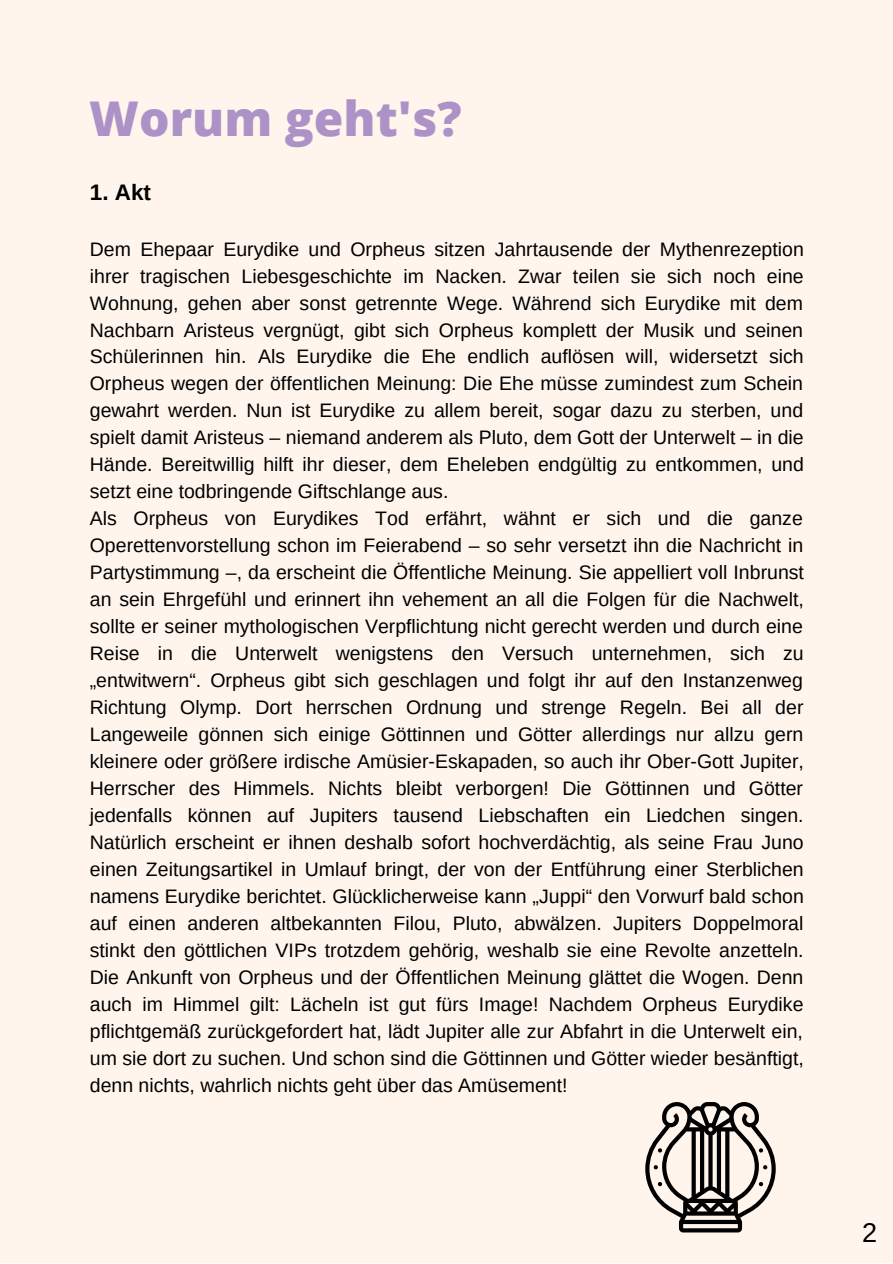
<style>
.page{position:relative;width:893px;height:1264px;background:#fff}
.page>*{position:absolute;margin:0;border:0;box-sizing:border-box;transform-origin:0 0}
.t1{font:800 48px "Open Sans";color:#ad92c8}
.t2{font:27px "Arimo";color:#000}
.t3{font:700 22.5px "Arimo";color:#000}
.t4{font:19.5px/27px "Arimo";color:#000}
</style>
<div class="page">
<div style="left:0;top:0;width:892px;height:1262px;background:#fff5ec"></div>
<svg style="left:645px;top:1102px;width:130px;height:130px"></svg>
<h1 class="t1" style="left:89px;top:85px;width:374px">Worum geht's?</h1>
<p class="t3" style="left:90px;top:180px;width:63px">1. Akt</p>
<p class="t4" style="left:90px;top:235px;width:715px">Dem Ehepaar Eurydike und Orpheus sitzen Jahrtausende der Mythenrezeption ihrer tragischen Liebesgeschichte im Nacken. Zwar teilen sie sich noch eine Wohnung, gehen aber sonst getrennte Wege. Während sich Eurydike mit dem Nachbarn Aristeus vergnügt, gibt sich Orpheus komplett der Musik und seinen Schülerinnen hin. Als Eurydike die Ehe endlich auflösen will, widersetzt sich Orpheus wegen der öffentlichen Meinung: Die Ehe müsse zumindest zum Schein gewahrt werden. Nun ist Eurydike zu allem bereit, sogar dazu zu sterben, und spielt damit Aristeus – niemand anderem als Pluto, dem Gott der Unterwelt – in die Hände. Bereitwillig hilft ihr dieser, dem Eheleben endgültig zu entkommen, und setzt eine todbringende Giftschlange aus.<br>Als Orpheus von Eurydikes Tod erfährt, wähnt er sich und die ganze Operettenvorstellung schon im Feierabend – so sehr versetzt ihn die Nachricht in Partystimmung –, da erscheint die Öffentliche Meinung. Sie appelliert voll Inbrunst an sein Ehrgefühl und erinnert ihn vehement an all die Folgen für die Nachwelt, sollte er seiner mythologischen Verpflichtung nicht gerecht werden und durch eine Reise in die Unterwelt wenigstens den Versuch unternehmen, sich zu „entwitwern“. Orpheus gibt sich geschlagen und folgt ihr auf den Instanzenweg Richtung Olymp. Dort herrschen Ordnung und strenge Regeln. Bei all der Langeweile gönnen sich einige Göttinnen und Götter allerdings nur allzu gern kleinere oder größere irdische Amüsier-Eskapaden, so auch ihr Ober-Gott Jupiter, Herrscher des Himmels. Nichts bleibt verborgen! Die Göttinnen und Götter jedenfalls können auf Jupiters tausend Liebschaften ein Liedchen singen.<br>Natürlich erscheint er ihnen deshalb sofort hochverdächtig, als seine Frau Juno einen Zeitungsartikel in Umlauf bringt, der von der Entführung einer Sterblichen namens Eurydike berichtet. Glücklicherweise kann „Juppi“ den Vorwurf bald schon auf einen anderen altbekannten Filou, Pluto, abwälzen. Jupiters Doppelmoral stinkt den göttlichen VIPs trotzdem gehörig, weshalb sie eine Revolte anzetteln.<br>Die Ankunft von Orpheus und der Öffentlichen Meinung glättet die Wogen. Denn auch im Himmel gilt: Lächeln ist gut fürs Image! Nachdem Orpheus Eurydike pflichtgemäß zurückgefordert hat, lädt Jupiter alle zur Abfahrt in die Unterwelt ein, um sie dort zu suchen. Und schon sind die Göttinnen und Götter wieder besänftigt, denn nichts, wahrlich nichts geht über das Amüsement!</p>
<h2 class="t2" style="left:862px;top:1217px;width:17px">2</h2>
</div>
